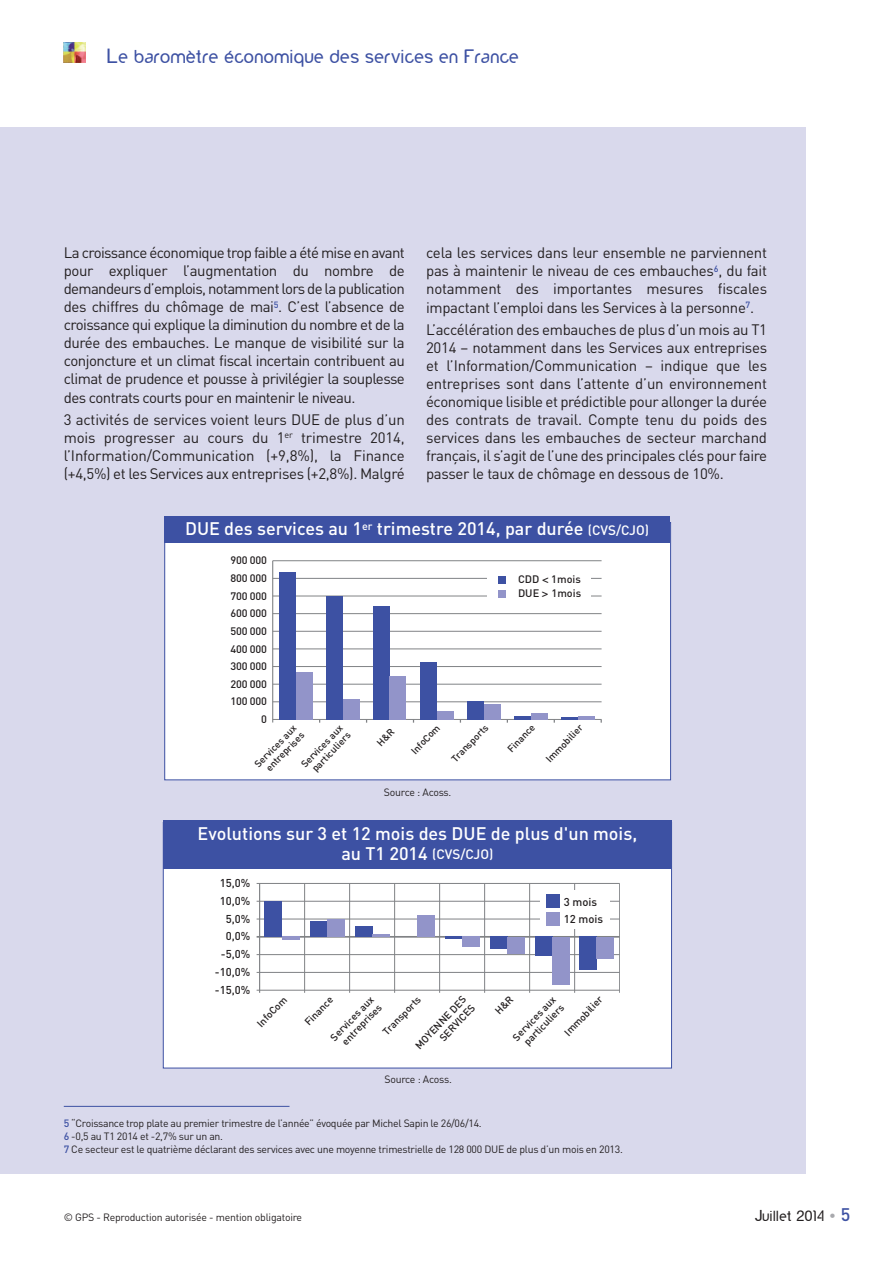
<style>
.page{position:relative;width:893px;height:1263px;background:#fff}
.page>*{position:absolute;margin:0;border:0;box-sizing:border-box;transform-origin:0 0}
.t1{font:19.5px "yorkville";letter-spacing:.025em;color:#3d51a3}
.t2{font:500 18px "DIN";color:#fff}
.t3{font:15px/18px "DIN";letter-spacing:-.02em;color:#231f20;text-align:justify}
.t4{font:15px "yorkville";letter-spacing:.03em;color:#231f20}
.t5{font:500 13.5px "DIN";letter-spacing:-.005em;color:#fff}
.t6{font:500 11.25px/17.9px "DIN";color:#231f20;text-align:center}
.t7{font:500 10.8px/17.7px "DIN";letter-spacing:-.015em;color:#231f20;text-align:right}
.t8{font:10.5px/12.8px "DIN";letter-spacing:-.025em;color:#231f20}
.t9{font:500 10.2px/11.2px "DIN";color:#231f20;text-align:center}
.t10{font:500 9.75px/10.8px "DIN";color:#231f20;text-align:center}
.s1{font-size:13.5px}
.s2{font-family:"Helvetica Neue"}
.s3{font-size:18px}
.s4{font-weight:500;color:#3d51a3}
.s5{color:#a8a9ad}
.s6{font-family:"DIN";font-weight:500;font-size:18px;color:#3d51a3}
</style>
<div class="page">
<div style="left:64px;top:128px;width:742px;height:1046px;background:#d9d9ec"></div>
<div style="left:0;top:128px;width:111px;height:1046px;background:#d9d9ec"></div>
<img style="left:64px;top:43px;width:21px;height:19px">
<div style="left:165px;top:523px;width:505px;height:257px;background:#fff"></div>
<hr style="left:272px;top:561px;width:1px;height:161px;background:#808285">
<hr style="left:273px;top:596px;width:329px;height:1px;background:#808285">
<hr style="left:273px;top:578px;width:329px;height:1px;background:#808285">
<hr style="left:273px;top:560px;width:329px;height:1px;background:#808285">
<hr style="left:273px;top:631px;width:329px;height:1px;background:#808285">
<hr style="left:273px;top:649px;width:329px;height:1px;background:#808285">
<hr style="left:273px;top:666px;width:329px;height:1px;background:#808285">
<hr style="left:273px;top:684px;width:329px;height:1px;background:#808285">
<hr style="left:273px;top:701px;width:329px;height:1px;background:#808285">
<hr style="left:273px;top:719px;width:329px;height:1px;background:#808285">
<hr style="left:273px;top:613px;width:329px;height:1px;background:#808285">
<div style="left:487px;top:568px;width:104px;height:38px;background:#fff"></div>
<div style="left:499px;top:576px;width:7px;height:7px;background:#3d51a3"></div>
<div style="left:499px;top:590px;width:7px;height:8px;background:#9294c9"></div>
<div style="left:279px;top:572px;width:17px;height:147px;background:#3d51a3"></div>
<div style="left:296px;top:672px;width:17px;height:47px;background:#9294c9"></div>
<div style="left:326px;top:596px;width:17px;height:123px;background:#3d51a3"></div>
<div style="left:343px;top:699px;width:16px;height:20px;background:#9294c9"></div>
<div style="left:373px;top:606px;width:17px;height:113px;background:#3d51a3"></div>
<div style="left:390px;top:676px;width:16px;height:43px;background:#9294c9"></div>
<div style="left:421px;top:662px;width:16px;height:57px;background:#3d51a3"></div>
<div style="left:437px;top:711px;width:17px;height:8px;background:#9294c9"></div>
<div style="left:468px;top:701px;width:16px;height:18px;background:#3d51a3"></div>
<div style="left:484px;top:704px;width:17px;height:15px;background:#9294c9"></div>
<hr style="left:514px;top:716px;width:17px;height:3px;background:#3d51a3">
<div style="left:531px;top:713px;width:16px;height:6px;background:#9294c9"></div>
<svg style="left:561px;top:717px;width:17px;height:2px"></svg>
<hr style="left:578px;top:716px;width:16px;height:3px;background:#9294c9">
<div style="left:164px;top:516px;width:506px;height:27px;background:#3d51a3"></div>
<div style="left:163px;top:823px;width:508px;height:245px;background:#fff"></div>
<hr style="left:259px;top:883px;width:1px;height:110px;background:#808285">
<hr style="left:304px;top:883px;width:1px;height:110px;background:#808285">
<hr style="left:394px;top:883px;width:1px;height:110px;background:#808285">
<hr style="left:439px;top:883px;width:1px;height:110px;background:#808285">
<hr style="left:529px;top:883px;width:1px;height:110px;background:#808285">
<hr style="left:484px;top:883px;width:1px;height:110px;background:#808285">
<hr style="left:257px;top:972px;width:363px;height:1px;background:#808285">
<hr style="left:257px;top:954px;width:363px;height:1px;background:#808285">
<hr style="left:257px;top:936px;width:363px;height:2px;background:#808285">
<hr style="left:257px;top:901px;width:363px;height:1px;background:#808285">
<hr style="left:257px;top:883px;width:363px;height:1px;background:#808285">
<hr style="left:257px;top:990px;width:363px;height:1px;background:#808285">
<hr style="left:257px;top:919px;width:363px;height:1px;background:#808285">
<hr style="left:574px;top:883px;width:1px;height:110px;background:#808285">
<hr style="left:349px;top:883px;width:1px;height:110px;background:#808285">
<hr style="left:619px;top:883px;width:1px;height:110px;background:#808285">
<div style="left:265px;top:901px;width:17px;height:36px;background:#3d51a3"></div>
<hr style="left:282px;top:937px;width:17px;height:3px;background:#9294c9">
<div style="left:310px;top:921px;width:17px;height:16px;background:#3d51a3"></div>
<div style="left:327px;top:919px;width:18px;height:18px;background:#9294c9"></div>
<div style="left:490px;top:937px;width:17px;height:12px;background:#3d51a3"></div>
<div style="left:507px;top:937px;width:17px;height:17px;background:#9294c9"></div>
<div style="left:535px;top:937px;width:17px;height:19px;background:#3d51a3"></div>
<div style="left:552px;top:937px;width:17px;height:47px;background:#9294c9"></div>
<div style="left:580px;top:937px;width:17px;height:33px;background:#3d51a3"></div>
<div style="left:597px;top:937px;width:17px;height:21px;background:#9294c9"></div>
<div style="left:355px;top:927px;width:17px;height:10px;background:#3d51a3"></div>
<hr style="left:372px;top:934px;width:17px;height:3px;background:#9294c9">
<svg style="left:445px;top:937px;width:17px;height:2px"></svg>
<div style="left:462px;top:937px;width:17px;height:10px;background:#9294c9"></div>
<div style="left:417px;top:916px;width:17px;height:21px;background:#9294c9"></div>
<div style="left:540px;top:890px;width:69px;height:39px;background:#fff"></div>
<div style="left:546px;top:894px;width:13px;height:13px;background:#3d51a3"></div>
<div style="left:546px;top:912px;width:13px;height:13px;background:#9294c9"></div>
<div style="left:163px;top:820px;width:509px;height:49px;background:#3d51a3"></div>
<hr style="left:64px;top:1106px;width:225px;height:1px;background:#3d51a3">
<h1 class="t1" style="left:107px;top:45px;width:413px">Le baromètre économique des services en France</h1>
<p class="t3" style="left:64px;top:244px;width:343px">La croissance économique trop faible a été mise en avant pour expliquer l’augmentation du nombre de demandeurs d’emplois, notamment lors de la publication des chiffres du chômage de mai<sup>5</sup>. C’est l’absence de croissance qui explique la diminution du nombre et de la durée des embauches. Le manque de visibilité sur la conjoncture et un climat fiscal incertain contribuent au climat de prudence et pousse à privilégier la souplesse des contrats courts pour en maintenir le niveau.</p>
<p class="t3" style="left:64px;top:411px;width:343px">3 activités de services voient leurs DUE de plus d’un mois progresser au cours du 1<sup>er</sup> trimestre 2014, l’Information/Communication (+9,8%), la Finance (+4,5%) et les Services aux entreprises (+2,8%). Malgré</p>
<p class="t3" style="left:426px;top:244px;width:343px">cela les services dans leur ensemble ne parviennent pas à maintenir le niveau de ces embauches<sup>6</sup>, du fait notamment des importantes mesures fiscales impactant l’emploi dans les Services à la personne<sup>7</sup>.</p>
<p class="t3" style="left:426px;top:321px;width:343px">L’accélération des embauches de plus d’un mois au T1<br>2014 – notamment dans les Services aux entreprises et l’Information/Communication – indique que les entreprises sont dans l’attente d’un environnement économique lisible et prédictible pour allonger la durée des contrats de travail. Compte tenu du poids des services dans les embauches de secteur marchand français, il s’agit de l’une des principales clés pour faire passer le taux de chômage en dessous de 10%.</p>
<p class="t2" style="left:185px;top:519px;width:466px">DUE des services au 1<sup>er</sup> trimestre 2014, par durée <span class="s1">(CVS/CJO)</span></p>
<p class="t7" style="left:230px;top:552px;width:38px">900 000<br>800 000<br>700 000<br>600 000<br>500 000<br>400 000<br>300 000<br>200 000<br>100 000<br>0</p>
<p class="t7" style="left:518px;top:572px;width:65px;line-height:14.4px;text-align:left">CDD <span class="s2">&lt;</span> 1mois<br>DUE <span class="s2">&gt;</span> 1mois</p>
<p class="t10" style="left:409px;top:749px;width:38px;rotate:-46deg">InfoCom</p>
<p class="t10" style="left:544px;top:757px;width:50px;rotate:-46deg">Immobilier</p>
<p class="t10" style="left:299px;top:762px;width:57px;rotate:-46deg">Services aux particuliers</p>
<p class="t10" style="left:253px;top:762px;width:57px;rotate:-46deg">Services aux entreprises</p>
<p class="t10" style="left:505px;top:747px;width:36px;rotate:-46deg">Finance</p>
<p class="t10" style="left:449px;top:757px;width:49px;rotate:-46deg">Transports</p>
<p class="t8" style="left:384px;top:786px;width:69px">Source : Acoss.</p>
<p class="t2" style="left:198px;top:824px;width:441px">Evolutions sur 3 et 12 mois des DUE de plus d'un mois,</p>
<p class="t5" style="left:341px;top:847px;width:153px"><span class="s3">au T1 2014</span> (CVS/CJO)</p>
<p class="t6" style="left:220px;top:874px;width:32px">15,0%</p>
<p class="t6" style="left:220px;top:892px;width:32px">10,0%</p>
<p class="t6" style="left:226px;top:910px;width:26px">5,0%</p>
<p class="t6" style="left:221px;top:928px;width:31px">0,0% -5,0%</p>
<p class="t6" style="left:215px;top:963px;width:37px">-10,0%</p>
<p class="t6" style="left:564px;top:893px;width:41px;text-align:left">3 mois<br>12 mois</p>
<p class="t6" style="left:215px;top:981px;width:37px">-15,0%</p>
<p class="t9" style="left:328px;top:1035px;width:59px;rotate:-46deg">Services aux entreprises</p>
<p class="t9" style="left:413px;top:1043px;width:70px;line-height:12.1px;text-align:right;rotate:-46deg">MOYENNE DES<br>SERVICES</p>
<p class="t9" style="left:255px;top:1021px;width:40px;rotate:-46deg">InfoCom</p>
<p class="t9" style="left:562px;top:1030px;width:52px;rotate:-46deg">Immobilier</p>
<p class="t9" style="left:303px;top:1019px;width:37px;rotate:-46deg">Finance</p>
<p class="t9" style="left:510px;top:1035px;width:59px;rotate:-46deg">Services aux particuliers</p>
<p class="t9" style="left:380px;top:1030px;width:51px;rotate:-46deg">Transports</p>
<p class="t8" style="left:384px;top:1073px;width:69px">Source : Acoss.</p>
<p class="t8" style="left:64px;top:1117px;width:561px"><span class="s4">5</span> “Croissance trop plate au premier trimestre de l’année” évoquée par Michel Sapin le 26/06/14.<br><span class="s4">6</span> -0,5 au T1 2014 et -2,7% sur un an.<br><span class="s4">7</span> Ce secteur est le quatrième déclarant des services avec une moyenne trimestrielle de 128 000 DUE de plus d’un mois en 2013.</p>
<p class="t8" style="left:64px;top:1211px;width:240px">© GPS - Reproduction autorisée - mention obligatoire</p>
<p class="t4" style="left:755px;top:1207px;width:97px">Juillet 2014 <span class="s5">•</span> <span class="s6">5</span></p>
</div>
